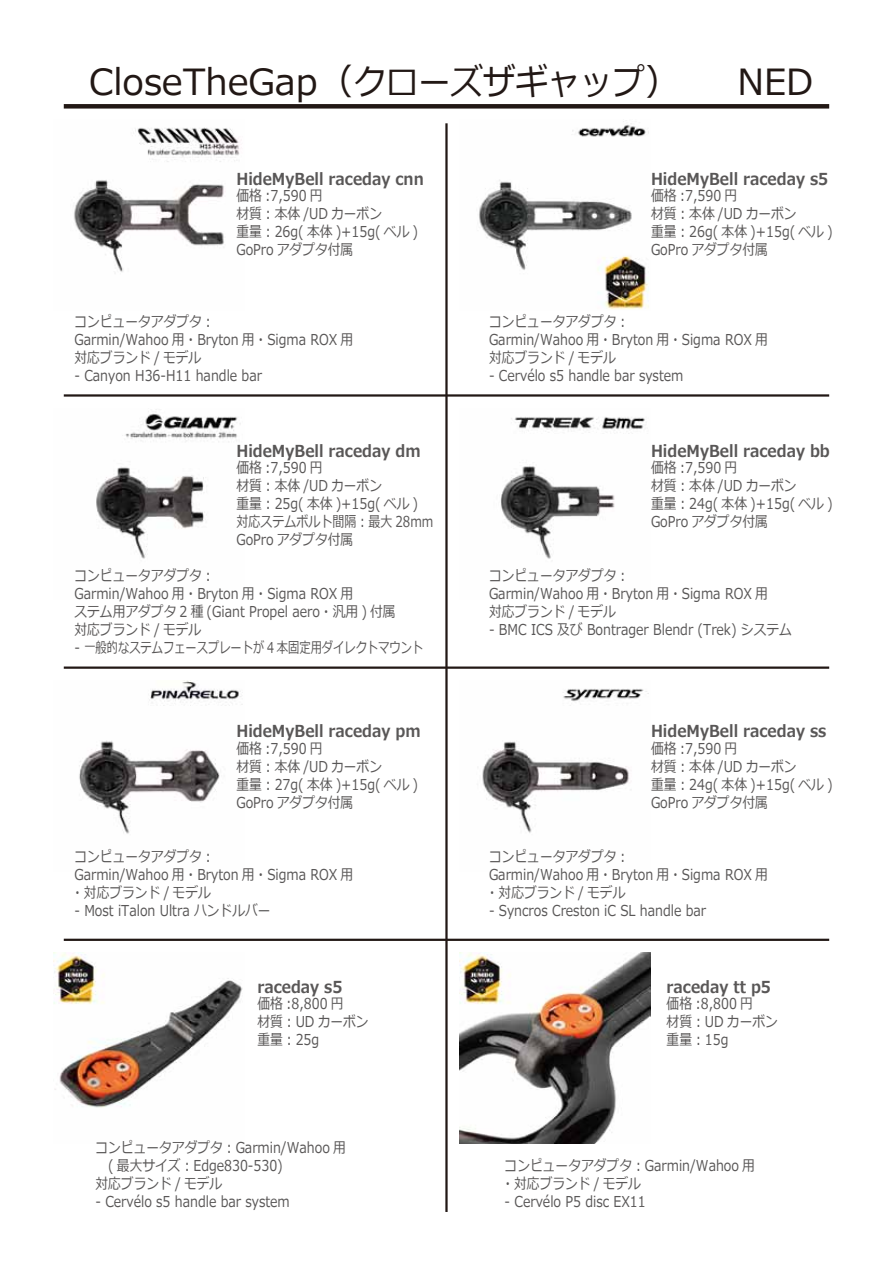
<style>
.page{position:relative;width:893px;height:1263px;background:#fff}
.page>*{position:absolute;margin:0;border:0;box-sizing:border-box;transform-origin:0 0}
.t1{font:36px "Meiryo";color:#221815}
.t2{font:700 16.5px "Meiryo";color:#595757;scale:.9 1}
.t3{font:15px/18px "Meiryo";color:#595757;scale:.85 1}
</style>
<div class="page">
<div style="left:64px;top:104px;width:765px;height:5px;background:#221815"></div>
<img style="left:74px;top:127px;width:166px;height:145px">
<img style="left:479px;top:121px;width:170px;height:189px">
<img style="left:96px;top:409px;width:145px;height:150px">
<img style="left:500px;top:417px;width:147px;height:142px">
<img style="left:79px;top:680px;width:164px;height:154px">
<img style="left:482px;top:689px;width:167px;height:144px">
<img style="left:53px;top:952px;width:190px;height:156px">
<img style="left:459px;top:952px;width:192px;height:192px">
<hr style="left:64px;top:666px;width:765px;height:3px;background:#221815">
<hr style="left:445px;top:123px;width:3px;height:1089px;background:#221815">
<hr style="left:64px;top:394px;width:765px;height:3px;background:#221815">
<hr style="left:64px;top:939px;width:765px;height:2px;background:#221815">
<h1 class="t1" style="left:89px;top:57px;width:593px">CloseTheGap（クローズザギャップ）</h1>
<h1 class="t1" style="left:737px;top:57px;width:77px">NED</h1>
<p class="t2" style="left:236px;top:167px;width:210px">HideMyBell raceday cnn</p>
<p class="t3" style="left:236px;top:188px;width:215px">価格 :7,590 円<br>材質︓本体 /UD カーボン<br>重量︓26g( 本体 )+15g( ベル )<br>GoPro アダプタ付属</p>
<p class="t3" style="left:74px;top:314px;width:330px">コンピュータアダプタ︓<br>Garmin/Wahoo 用・Bryton 用・Sigma ROX 用対応ブランド / モデル</p>
<p class="t3" style="left:74px;top:368px;width:222px">- Canyon H36-H11 handle bar</p>
<p class="t2" style="left:236px;top:439px;width:206px">HideMyBell raceday dm</p>
<p class="t3" style="left:236px;top:460px;width:233px">価格 :7,590 円<br>材質︓本体 /UD カーボン<br>重量︓25g( 本体 )+15g( ベル )対応ステムボルト間隔︓最大 28mm<br>GoPro アダプタ付属</p>
<p class="t3" style="left:74px;top:568px;width:379px">コンピュータアダプタ︓<br>Garmin/Wahoo 用・Bryton 用・Sigma ROX 用<br>ステム用アダプタ 2 種 (Giant Propel aero・汎用 ) 付属対応ブランド / モデル</p>
<p class="t3" style="left:74px;top:640px;width:412px">- 一般的なステムフェースプレートが 4 本固定用ダイレクトマウント</p>
<p class="t2" style="left:236px;top:720px;width:206px">HideMyBell raceday pm</p>
<p class="t3" style="left:236px;top:740px;width:215px">価格 :7,590 円<br>材質︓本体 /UD カーボン<br>重量︓27g( 本体 )+15g( ベル )<br>GoPro アダプタ付属</p>
<p class="t3" style="left:71px;top:848px;width:333px">コンピュータアダプタ︓<br>Garmin/Wahoo 用・Bryton 用・Sigma ROX 用・対応ブランド / モデル</p>
<p class="t3" style="left:74px;top:902px;width:232px">- Most iTalon Ultra ハンドルバー</p>
<p class="t2" style="left:257px;top:975px;width:96px">raceday s5</p>
<p class="t3" style="left:257px;top:995px;width:132px">価格 :8,800 円<br>材質︓UD カーボン重量︓25g</p>
<p class="t3" style="left:95px;top:1139px;width:296px">コンピュータアダプタ︓Garmin/Wahoo 用　( 最大サイズ︓Edge830-530)<br>対応ブランド / モデル</p>
<p class="t3" style="left:95px;top:1193px;width:230px">- Cervélo s5 handle bar system</p>
<p class="t2" style="left:651px;top:167px;width:198px">HideMyBell raceday s5</p>
<p class="t3" style="left:651px;top:188px;width:215px">価格 :7,590 円<br>材質︓本体 /UD カーボン<br>重量︓26g( 本体 )+15g( ベル )<br>GoPro アダプタ付属</p>
<p class="t3" style="left:489px;top:314px;width:330px">コンピュータアダプタ︓<br>Garmin/Wahoo 用・Bryton 用・Sigma ROX 用対応ブランド / モデル</p>
<p class="t3" style="left:489px;top:368px;width:230px">- Cervélo s5 handle bar system</p>
<p class="t2" style="left:651px;top:439px;width:200px">HideMyBell raceday bb</p>
<p class="t3" style="left:651px;top:460px;width:215px">価格 :7,590 円<br>材質︓本体 /UD カーボン<br>重量︓24g( 本体 )+15g( ベル )<br>GoPro アダプタ付属</p>
<p class="t3" style="left:489px;top:568px;width:330px">コンピュータアダプタ︓<br>Garmin/Wahoo 用・Bryton 用・Sigma ROX 用対応ブランド / モデル</p>
<p class="t3" style="left:489px;top:622px;width:358px">- BMC ICS 及び Bontrager Blendr (Trek) システム</p>
<p class="t2" style="left:651px;top:720px;width:196px">HideMyBell raceday ss</p>
<p class="t3" style="left:651px;top:740px;width:215px">価格 :7,590 円<br>材質︓本体 /UD カーボン<br>重量︓24g( 本体 )+15g( ベル )<br>GoPro アダプタ付属</p>
<p class="t3" style="left:486px;top:848px;width:333px">コンピュータアダプタ︓<br>Garmin/Wahoo 用・Bryton 用・Sigma ROX 用・対応ブランド / モデル</p>
<p class="t3" style="left:489px;top:902px;width:257px">- Syncros Creston iC SL handle bar</p>
<p class="t2" style="left:667px;top:975px;width:117px">raceday tt p5</p>
<p class="t3" style="left:667px;top:995px;width:132px">価格 :8,800 円<br>材質︓UD カーボン重量︓15g</p>
<p class="t3" style="left:501px;top:1157px;width:300px">コンピュータアダプタ︓Garmin/Wahoo 用・対応ブランド / モデル</p>
<p class="t3" style="left:505px;top:1193px;width:167px">- Cervélo P5 disc EX11</p>
</div>
